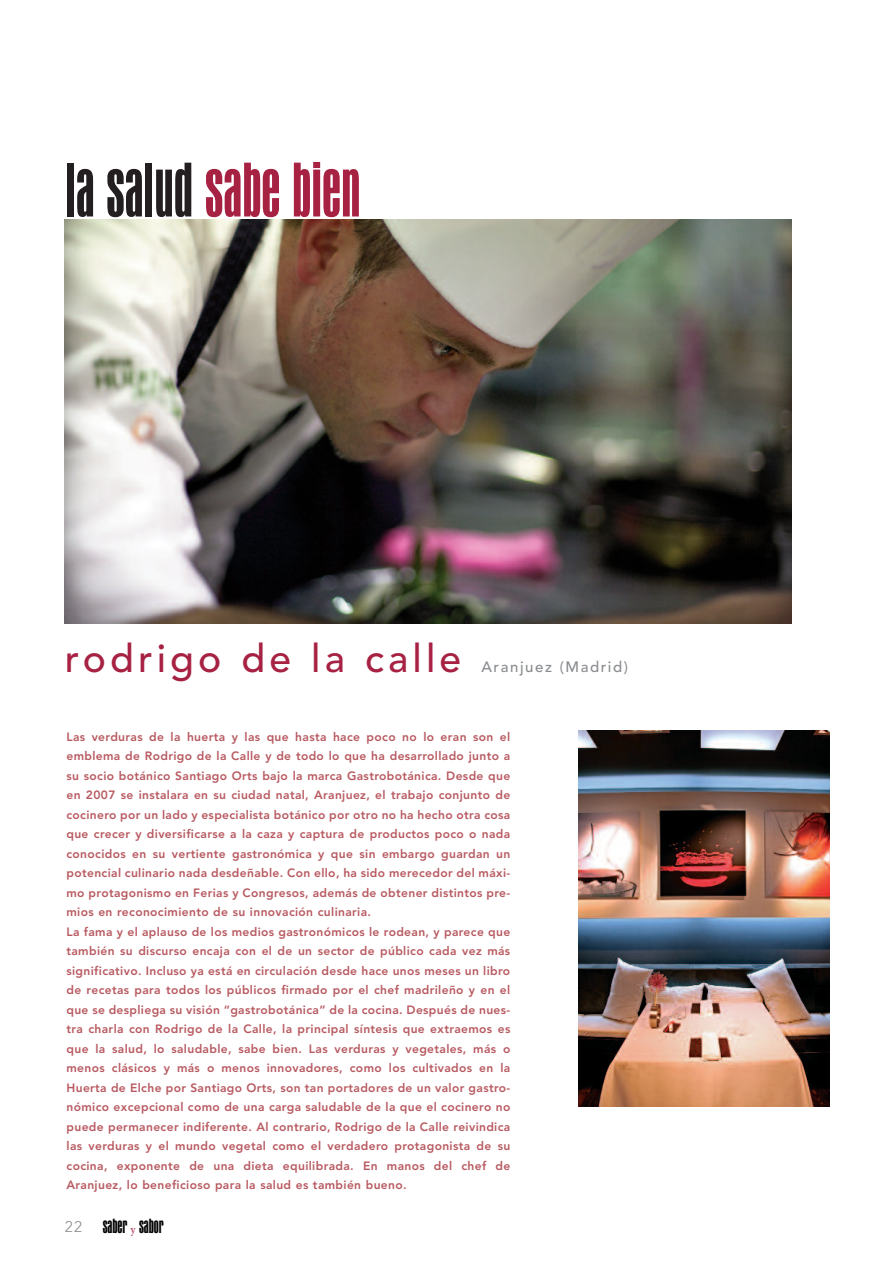
<style>
.page{position:relative;width:895px;height:1261px;background:#fff}
.page>*{position:absolute;margin:0;border:0;box-sizing:border-box;transform-origin:0 0}
.t1{font:condensed 78.75px "Aurora BT";color:#a72143}
.t2{font:500 39px "Avenir";letter-spacing:.105em;color:#a72143}
.t3{font:condensed 20.85px "Aurora BT";color:#000001}
.t4{font:500 15px "Avenir";letter-spacing:.105em;color:#8a8c8f}
.t5{font:800 12px/19.5px "Avenir";letter-spacing:.03em;color:#b85a61}
.s1{color:#231f20}
.s2{font-family:"Avenir";font-weight:300;font-stretch:normal;font-size:15.3px;color:#8a8c8f}
.s3{font-family:"Elegant Garamond BT";font-stretch:normal;font-size:12.45px;color:#a72143}
</style>
<div class="page">
<img style="left:65px;top:220px;width:725px;height:403px">
<img style="left:578px;top:730px;width:251px;height:377px">
<h1 class="t1" style="left:65px;top:143px;width:297px"><span class="s1">la salud</span> sabe bien</h1>
<h2 class="t2" style="left:65px;top:642px;width:397px">rodrigo de la calle</h2>
<p class="t4" style="left:481px;top:660px;width:148px">Aranjuez (Madrid)</p>
<p class="t5" style="left:66px;top:728px;width:445px">Las verduras de la huerta y las que hasta hace poco no lo eran son el emblema de Rodrigo de la Calle y de todo lo que ha desarrollado junto a su socio botánico Santiago Orts bajo la marca Gastrobotánica. Desde que en 2007 se instalara en su ciudad natal, Aranjuez, el trabajo conjunto de cocinero por un lado y especialista botánico por otro no ha hecho otra cosa que crecer y diversificarse a la caza y captura de productos poco o nada conocidos en su vertiente gastronómica y que sin embargo guardan un potencial culinario nada desdeñable. Con ello, ha sido merecedor del máxi&shy;mo protagonismo en Ferias y Congresos, además de obtener distintos pre&shy;mios en reconocimiento de su innovación culinaria.<br>La fama y el aplauso de los medios gastronómicos le rodean, y parece que también su discurso encaja con el de un sector de público cada vez más significativo. Incluso ya está en circulación desde hace unos meses un libro de recetas para todos los públicos firmado por el chef madrileño y en el que se despliega su visión “gastrobotánica” de la cocina. Después de nues&shy;tra charla con Rodrigo de la Calle, la principal síntesis que extraemos es que la salud, lo saludable, sabe bien. Las verduras y vegetales, más o menos clásicos y más o menos innovadores, como los cultivados en la Huerta de Elche por Santiago Orts, son tan portadores de un valor gastro&shy;nómico excepcional como de una carga saludable de la que el cocinero no puede permanecer indiferente. Al contrario, Rodrigo de la Calle reivindica las verduras y el mundo vegetal como el verdadero protagonista de su cocina, exponente de una dieta equilibrada. En manos del chef de Aranjuez, lo beneficioso para la salud es también bueno.</p>
<h3 class="t3" style="left:65px;top:1214px;width:100px"><span class="s2">22</span> saber <span class="s3">y</span> sabor</h3>
</div>
